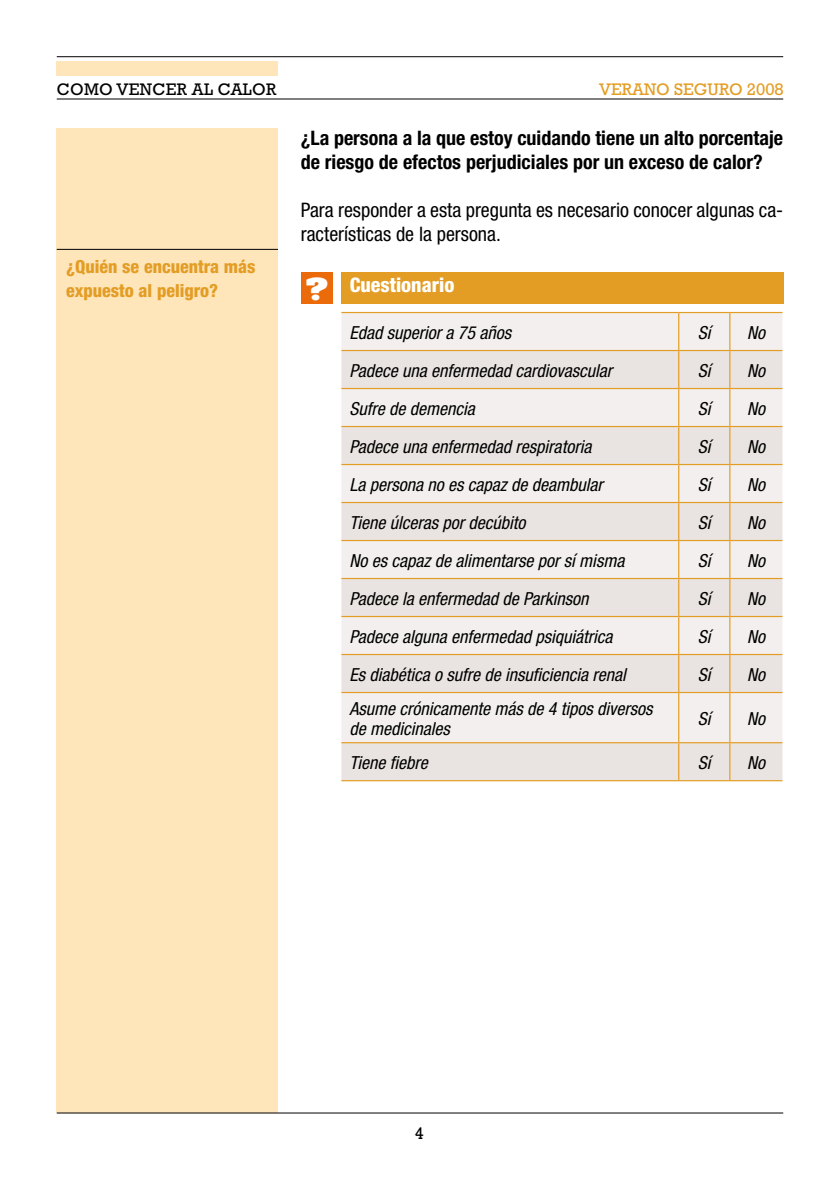
<style>
.page{position:relative;width:840px;height:1191px;background:#fff}
.page>*{position:absolute;margin:0;border:0;box-sizing:border-box;transform-origin:0 0}
.t1{font:700 condensed 20px/24px "Helvetica Neue";color:#000}
.t2{font:condensed 20px/24px "Helvetica Neue";color:#000}
.t3{font:800 condensed 20px "Helvetica Neue";color:#fff}
.t4{font:italic condensed 18px/20px "Helvetica Neue";color:#000}
.t5{font:800 condensed 18px/24px "Helvetica Neue";color:#e39d24}
.t6{font:17px "Rockwell";letter-spacing:.02em;color:#000}
.t7{font:17px "Rockwell";color:#e39d24}
.s1{font-family:"Aachen";font-weight:700;font-stretch:normal;font-size:26px}
</style>
<div class="page">
<div style="left:57px;top:129px;width:221px;height:984px;background:#fee5ba"></div>
<hr style="left:57px;top:56px;width:725px;height:1px;background:#000">
<hr style="left:57px;top:99px;width:725px;height:1px;background:#000">
<div style="left:57px;top:62px;width:221px;height:14px;background:#fee5ba"></div>
<hr style="left:57px;top:1112px;width:725px;height:1px;background:#000">
<hr style="left:57px;top:249px;width:221px;height:1px;background:#000">
<div style="left:341px;top:313px;width:441px;height:37px;background:#f3efee"></div>
<svg style="left:341px;top:351px;width:441px;height:429px;background:#ede8e5"></svg>
<hr style="left:677px;top:351px;width:2px;height:37px;background:#e39d24">
<hr style="left:341px;top:388px;width:337px;height:1px;background:#e39d24">
<hr style="left:678px;top:388px;width:51px;height:1px;background:#e39d24">
<hr style="left:677px;top:389px;width:2px;height:37px;background:#e39d24">
<hr style="left:341px;top:426px;width:337px;height:1px;background:#e39d24">
<hr style="left:678px;top:426px;width:51px;height:1px;background:#e39d24">
<hr style="left:677px;top:427px;width:2px;height:37px;background:#e39d24">
<hr style="left:341px;top:464px;width:337px;height:1px;background:#e39d24">
<hr style="left:678px;top:464px;width:51px;height:1px;background:#e39d24">
<hr style="left:677px;top:465px;width:2px;height:37px;background:#e39d24">
<hr style="left:341px;top:502px;width:337px;height:1px;background:#e39d24">
<hr style="left:678px;top:502px;width:51px;height:1px;background:#e39d24">
<hr style="left:677px;top:503px;width:2px;height:37px;background:#e39d24">
<hr style="left:341px;top:540px;width:337px;height:1px;background:#e39d24">
<hr style="left:678px;top:540px;width:51px;height:1px;background:#e39d24">
<hr style="left:677px;top:541px;width:2px;height:37px;background:#e39d24">
<hr style="left:341px;top:578px;width:337px;height:1px;background:#e39d24">
<hr style="left:678px;top:578px;width:51px;height:1px;background:#e39d24">
<hr style="left:677px;top:579px;width:2px;height:37px;background:#e39d24">
<hr style="left:341px;top:616px;width:337px;height:1px;background:#e39d24">
<hr style="left:678px;top:616px;width:51px;height:1px;background:#e39d24">
<hr style="left:677px;top:617px;width:2px;height:37px;background:#e39d24">
<hr style="left:341px;top:654px;width:337px;height:1px;background:#e39d24">
<hr style="left:678px;top:654px;width:51px;height:1px;background:#e39d24">
<hr style="left:677px;top:655px;width:2px;height:37px;background:#e39d24">
<hr style="left:341px;top:692px;width:337px;height:1px;background:#e39d24">
<hr style="left:678px;top:692px;width:51px;height:1px;background:#e39d24">
<hr style="left:677px;top:693px;width:2px;height:49px;background:#e39d24">
<hr style="left:341px;top:742px;width:337px;height:1px;background:#e39d24">
<hr style="left:678px;top:742px;width:51px;height:1px;background:#e39d24">
<hr style="left:677px;top:743px;width:2px;height:37px;background:#e39d24">
<hr style="left:341px;top:780px;width:337px;height:1px;background:#e39d24">
<hr style="left:678px;top:780px;width:51px;height:1px;background:#e39d24">
<hr style="left:341px;top:312px;width:337px;height:1px;background:#e39d24">
<hr style="left:678px;top:312px;width:51px;height:1px;background:#e39d24">
<hr style="left:677px;top:313px;width:2px;height:37px;background:#e39d24">
<hr style="left:341px;top:350px;width:337px;height:1px;background:#e39d24">
<hr style="left:678px;top:350px;width:51px;height:1px;background:#e39d24">
<hr style="left:729px;top:312px;width:53px;height:1px;background:#e39d24">
<hr style="left:728px;top:313px;width:2px;height:37px;background:#e39d24">
<hr style="left:729px;top:350px;width:53px;height:1px;background:#e39d24">
<hr style="left:728px;top:351px;width:2px;height:37px;background:#e39d24">
<hr style="left:729px;top:388px;width:53px;height:1px;background:#e39d24">
<hr style="left:728px;top:389px;width:2px;height:37px;background:#e39d24">
<hr style="left:729px;top:426px;width:53px;height:1px;background:#e39d24">
<hr style="left:728px;top:427px;width:2px;height:37px;background:#e39d24">
<hr style="left:729px;top:464px;width:53px;height:1px;background:#e39d24">
<hr style="left:728px;top:465px;width:2px;height:37px;background:#e39d24">
<hr style="left:729px;top:502px;width:53px;height:1px;background:#e39d24">
<hr style="left:728px;top:503px;width:2px;height:37px;background:#e39d24">
<hr style="left:729px;top:540px;width:53px;height:1px;background:#e39d24">
<hr style="left:728px;top:541px;width:2px;height:37px;background:#e39d24">
<hr style="left:729px;top:578px;width:53px;height:1px;background:#e39d24">
<hr style="left:728px;top:579px;width:2px;height:37px;background:#e39d24">
<hr style="left:729px;top:616px;width:53px;height:1px;background:#e39d24">
<hr style="left:728px;top:617px;width:2px;height:37px;background:#e39d24">
<hr style="left:729px;top:654px;width:53px;height:1px;background:#e39d24">
<hr style="left:728px;top:655px;width:2px;height:37px;background:#e39d24">
<hr style="left:729px;top:692px;width:53px;height:1px;background:#e39d24">
<hr style="left:728px;top:693px;width:2px;height:49px;background:#e39d24">
<hr style="left:729px;top:742px;width:53px;height:1px;background:#e39d24">
<hr style="left:728px;top:743px;width:2px;height:37px;background:#e39d24">
<hr style="left:729px;top:780px;width:53px;height:1px;background:#e39d24">
<div style="left:340px;top:272px;width:443px;height:32px;background:#e39d24"></div>
<div style="left:300px;top:272px;width:32px;height:32px;background:#eb6a0a"></div>
<p class="t6" style="left:57px;top:79px;width:221px">COMO VENCER AL CALOR</p>
<p class="t7" style="left:599px;top:79px;width:186px">VERANO SEGURO 2008</p>
<p class="t5" style="left:66px;top:254px;width:191px">¿Quién se encuentra más expuesto al peligro?</p>
<p class="t1" style="left:300px;top:125px;width:483px">¿La persona a la que estoy cuidando tiene un alto porcentaje de riesgo de efectos perjudiciales por un exceso de calor?</p>
<p class="t2" style="left:300px;top:198px;width:483px">Para responder a esta pregunta es necesario conocer algunas ca&shy;racterísticas de la persona.</p>
<p class="t3" style="left:305px;top:272px;width:151px"><span class="s1">?</span> Cuestionario</p>
<p class="t4" style="left:349px;top:322px;width:163px">Edad superior a 75 años</p>
<p class="t4" style="left:697px;top:322px;width:14px">Sí</p>
<p class="t4" style="left:746px;top:322px;width:19px">No</p>
<p class="t4" style="left:349px;top:360px;width:264px">Padece una enfermedad cardiovascular</p>
<p class="t4" style="left:697px;top:360px;width:14px">Sí</p>
<p class="t4" style="left:746px;top:360px;width:19px">No</p>
<p class="t4" style="left:349px;top:398px;width:127px">Sufre de demencia</p>
<p class="t4" style="left:697px;top:398px;width:14px">Sí</p>
<p class="t4" style="left:746px;top:398px;width:19px">No</p>
<p class="t4" style="left:349px;top:436px;width:243px">Padece una enfermedad respiratoria</p>
<p class="t4" style="left:697px;top:436px;width:14px">Sí</p>
<p class="t4" style="left:746px;top:436px;width:19px">No</p>
<p class="t4" style="left:349px;top:474px;width:255px">La persona no es capaz de deambular</p>
<p class="t4" style="left:697px;top:474px;width:14px">Sí</p>
<p class="t4" style="left:746px;top:474px;width:19px">No</p>
<p class="t4" style="left:349px;top:512px;width:177px">Tiene úlceras por decúbito</p>
<p class="t4" style="left:697px;top:512px;width:14px">Sí</p>
<p class="t4" style="left:746px;top:512px;width:19px">No</p>
<p class="t4" style="left:349px;top:550px;width:276px">No es capaz de alimentarse por sí misma</p>
<p class="t4" style="left:697px;top:550px;width:14px">Sí</p>
<p class="t4" style="left:746px;top:550px;width:19px">No</p>
<p class="t4" style="left:349px;top:588px;width:240px">Padece la enfermedad de Parkinson</p>
<p class="t4" style="left:697px;top:588px;width:14px">Sí</p>
<p class="t4" style="left:746px;top:588px;width:19px">No</p>
<p class="t4" style="left:349px;top:626px;width:264px">Padece alguna enfermedad psiquiátrica</p>
<p class="t4" style="left:697px;top:626px;width:14px">Sí</p>
<p class="t4" style="left:746px;top:626px;width:19px">No</p>
<p class="t4" style="left:349px;top:664px;width:278px">Es diabética o sufre de insuficiencia renal</p>
<p class="t4" style="left:697px;top:664px;width:14px">Sí</p>
<p class="t4" style="left:746px;top:664px;width:19px">No</p>
<p class="t4" style="left:349px;top:698px;width:304px">Asume crónicamente más de 4 tipos diversos de medicinales</p>
<p class="t4" style="left:697px;top:708px;width:14px">Sí</p>
<p class="t4" style="left:746px;top:708px;width:19px">No</p>
<p class="t4" style="left:349px;top:752px;width:80px">Tiene fiebre</p>
<p class="t4" style="left:697px;top:752px;width:14px">Sí</p>
<p class="t4" style="left:746px;top:752px;width:19px">No</p>
<p class="t6" style="left:414px;top:1122px;width:11px">4</p>
</div>
